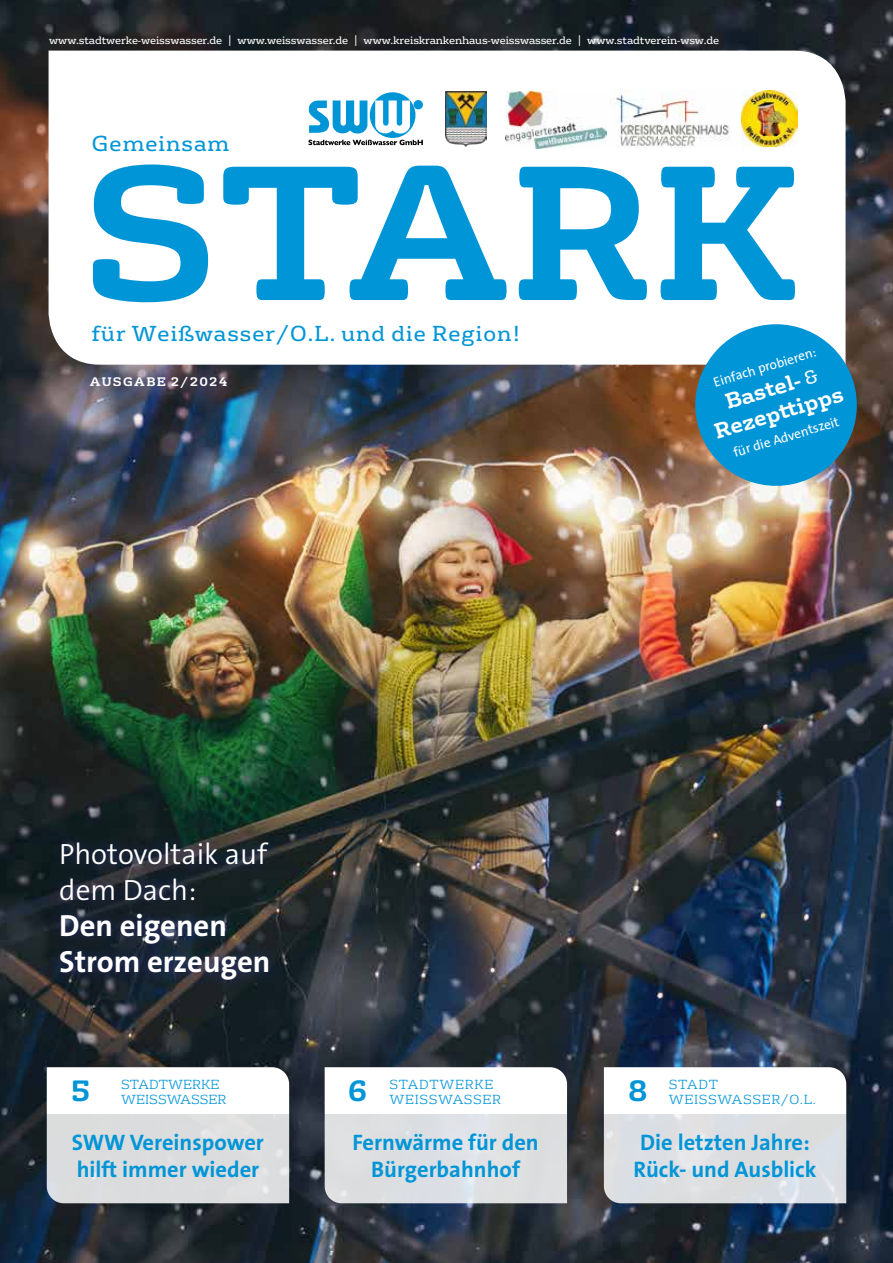
<style>
.page{position:relative;width:893px;height:1263px;background:#fff}
.page>*{position:absolute;margin:0;border:0;box-sizing:border-box;transform-origin:0 0}
.t1{font:30.75px/36px "The Sans Veolia W7 Bld";color:#fff}
.t2{font:29.4px/36px "The Sans Veolia W4 Se Lig";color:#fff}
.t3{font:700 28.5px "FS Rufus";color:#0095d7}
.t4{font:22.5px/27px "The Sans Veolia W7 Bld";color:#0095d7;text-align:center}
.t5{font:21px "FS Rufus";letter-spacing:.05em;color:#0095d7}
.t6{font:700 21px/25.2px "FS Rufus";color:#fff;text-align:center}
.t7{font:13.5px "The Sans Veolia W5 Pla";color:#fff}
.t8{font:300 12.75px "FS Rufus";letter-spacing:.045em;color:#0095d7}
.t9{font:300 12.75px "FS Rufus";color:#0095d7}
.t10{font:700 12px "FS Rufus";letter-spacing:.11em;color:#fff}
.t11{font:10.5px "FS Rufus";letter-spacing:-.01em;color:#fff}
.s1{font-weight:400;font-size:18px}
</style>
<div class="page">
<img style="left:0;top:0;width:893px;height:1263px">
<svg style="left:49px;top:51px;width:797px;height:314px"></svg>
<div style="left:76px;top:362px;width:165px;height:39px;background:#283583;opacity:.75"></div>
<div style="left:47px;top:829px;width:235px;height:164px;background:#283583;opacity:.75"></div>
<svg style="left:604px;top:1067px;width:242px;height:136px"></svg>
<svg style="left:325px;top:1067px;width:242px;height:136px"></svg>
<svg style="left:47px;top:1067px;width:242px;height:136px"></svg>
<img style="left:742px;top:91px;width:55px;height:55px">
<img style="left:445px;top:92px;width:42px;height:55px">
<img style="left:505px;top:92px;width:102px;height:57px">
<img style="left:610px;top:89px;width:125px;height:59px">
<svg style="left:308px;top:92px;width:115px;height:53px"></svg>
<div style="left:414px;top:100px;width:9px;height:9px;background:#0095d7;border-radius:50%"></div>
<svg style="left:688px;top:317px;width:176px;height:176px;background:#3b97bf"></svg>
<p class="t11" style="left:49px;top:32px;width:672px">www.stadtwerke-weisswasser.de | www.weisswasser.de | www.kreiskrankenhaus-weisswasser.de | www.stadtverein-wsw.de</p>
<h3 class="t5" style="left:92px;top:126px;width:139px">Gemeinsam</h3>
<h3 class="t5" style="left:92px;top:317px;width:430px">für Weißwasser/O.L. und die Region!</h3>
<p class="t10" style="left:90px;top:371px;width:139px">AUSGABE 2/2024</p>
<p class="t7" style="left:711px;top:374px;width:108px;rotate:-17deg">Einfach probieren:</p>
<h3 class="t6" style="left:703px;top:394px;width:135px;rotate:-17deg">Bastel- <span class="s1">&amp;<br></span>Rezeptt ipps</h3>
<p class="t7" style="left:731px;top:444px;width:111px;rotate:-17deg">für die Adventszeit</p>
<h2 class="t2" style="left:59px;top:836px;width:209px">Photovoltaik auf dem Dach:</h2>
<h1 class="t1" style="left:59px;top:908px;width:213px">Den eigenen<br>Strom erzeugen</h1>
<h3 class="t3" style="left:66px;top:1058px;width:42px">08</h3>
<h3 class="t3" style="left:71px;top:1066px;width:21px">5</h3>
<p class="t9" style="left:121px;top:1074px;width:100px">STADTWERKE</p>
<p class="t9" style="left:121px;top:1089px;width:107px">WEISSWASSER</p>
<h3 class="t4" style="left:72px;top:1129px;width:193px;text-align:left">SWW Vereinspower hilft immer wieder</h3>
<p class="t8" style="left:389px;top:1074px;width:106px">STADTWERKE</p>
<h3 class="t3" style="left:348px;top:1066px;width:22px">6</h3>
<p class="t8" style="left:389px;top:1089px;width:113px">WEISSWASSER</p>
<h3 class="t4" style="left:352px;top:1128px;width:188px">Fernwärme für den<br>Bürgerbahnhof</h3>
<h3 class="t3" style="left:623px;top:1058px;width:42px">08</h3>
<p class="t8" style="left:669px;top:1074px;width:51px">STADT</p>
<h3 class="t3" style="left:628px;top:1066px;width:22px">8</h3>
<p class="t8" style="left:669px;top:1089px;width:149px">WEISSWASSER/O.L.</p>
<h3 class="t4" style="left:633px;top:1129px;width:185px">Die letzten Jahre:<br>Rück- und Ausblick</h3>
</div>
